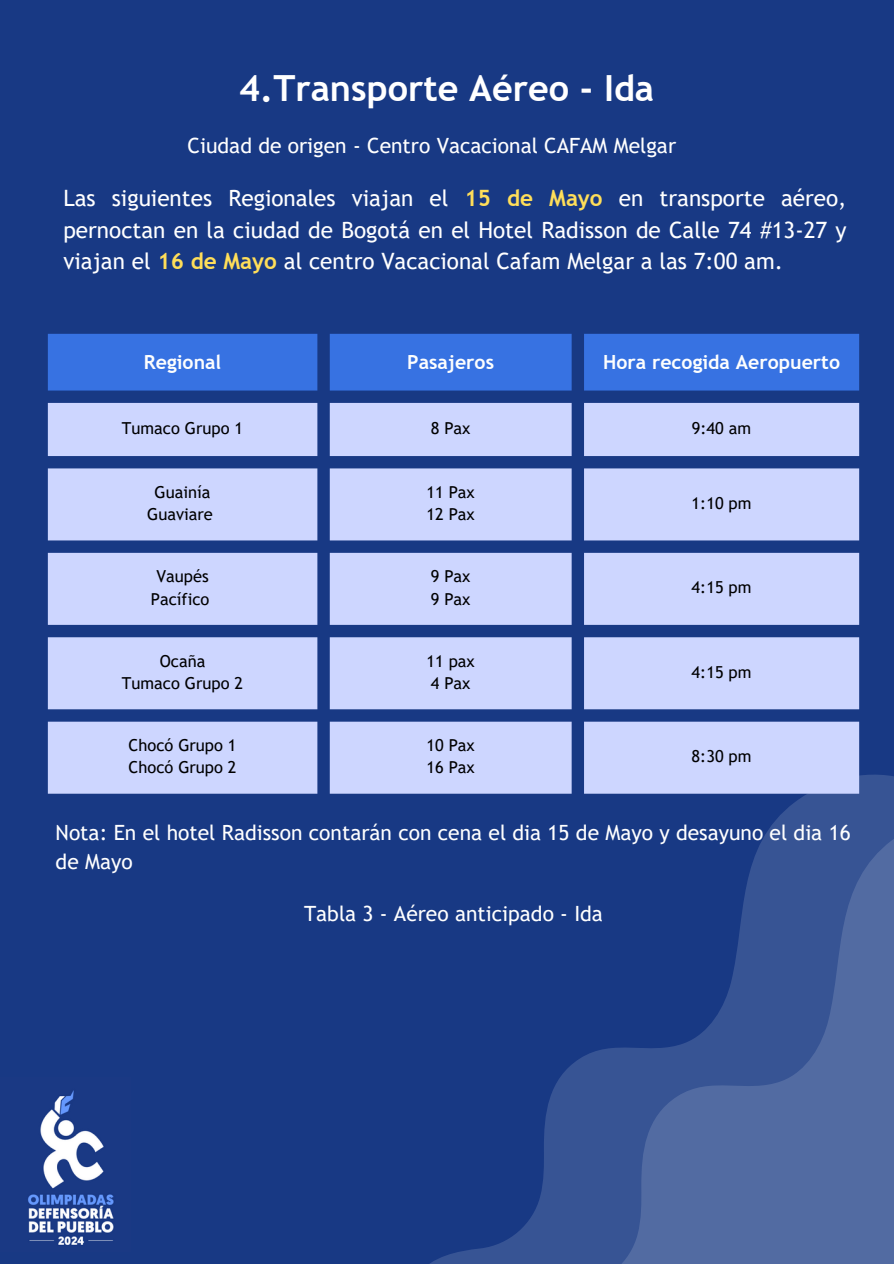
<style>
.page{position:relative;width:894px;height:1264px;background:#fff}
.page>*{position:absolute;margin:0;border:0;box-sizing:border-box;transform-origin:0 0}
.t1{font:700 36px "Trebuchet MS";color:#fff}
.t2{font:22.5px/31.5px "Trebuchet MS";color:#fff;text-align:justify}
.t3{font:21px/29.2px "Trebuchet MS";color:#fff}
.t4{font:700 19.5px "Trebuchet MS";color:#fdfefe}
.t5{font:16.5px "Trebuchet MS";color:#000}
.s1{font-weight:700;color:#ffde59}
</style>
<div class="page">
<div style="left:0;top:0;width:893px;height:1263px;background:#183984"></div>
<svg style="left:394px;top:774px;width:499px;height:489px"></svg>
<svg style="left:491px;top:812px;width:402px;height:451px"></svg>
<div style="left:48px;top:334px;width:810px;height:56px;background:#3772e2"></div>
<svg style="left:48px;top:403px;width:810px;height:390px;background:#b1beec"></svg>
<img style="left:28px;top:1090px;width:86px;height:155px">
<p class="t1" style="left:239px;top:67px;width:416px">4.Transporte Aéreo - Ida</p>
<p class="t3" style="left:187px;top:131px;width:490px">Ciudad de origen - Centro Vacacional CAFAM Melgar</p>
<p class="t2" style="left:63px;top:182px;width:784px">Las siguientes Regionales viajan el <span class="s1">15 de Mayo</span> en transporte aéreo, pernoctan en la ciudad de Bogotá en el Hotel Radisson de Calle 74 #13-27 y viajan el <span class="s1">16 de Mayo</span> al centro Vacacional Cafam Melgar a las 7:00 am.</p>
<h1 class="t4" style="left:144px;top:350px;width:79px">Regional</h1>
<p class="t4" style="left:407px;top:350px;width:88px">Pasajeros</p>
<p class="t4" style="left:603px;top:350px;width:238px">Hora recogida Aeropuerto</p>
<p class="t5" style="left:122px;top:419px;width:123px">Tumaco Grupo 1</p>
<p class="t5" style="left:430px;top:419px;width:41px">8 Pax</p>
<p class="t5" style="left:691px;top:419px;width:61px">9:40 am</p>
<p class="t5" style="left:155px;top:482px;width:57px">Guainía</p>
<p class="t5" style="left:147px;top:504px;width:67px">Guaviare</p>
<p class="t5" style="left:426px;top:482px;width:50px">11 Pax</p>
<p class="t5" style="left:426px;top:504px;width:50px">12 Pax</p>
<p class="t5" style="left:691px;top:493px;width:61px">1:10 pm</p>
<p class="t5" style="left:156px;top:566px;width:54px">Vaupés</p>
<p class="t5" style="left:151px;top:589px;width:60px">Pacífico</p>
<p class="t5" style="left:430px;top:566px;width:41px">9 Pax</p>
<p class="t5" style="left:430px;top:589px;width:41px">9 Pax</p>
<p class="t5" style="left:691px;top:578px;width:61px">4:15 pm</p>
<p class="t5" style="left:160px;top:651px;width:47px">Ocaña</p>
<p class="t5" style="left:122px;top:673px;width:123px">Tumaco Grupo 2</p>
<p class="t5" style="left:426px;top:651px;width:50px">11 pax</p>
<p class="t5" style="left:430px;top:673px;width:41px">4 Pax</p>
<p class="t5" style="left:691px;top:662px;width:61px">4:15 pm</p>
<p class="t5" style="left:129px;top:735px;width:109px">Chocó Grupo 1</p>
<p class="t5" style="left:129px;top:758px;width:109px">Chocó Grupo 2</p>
<p class="t5" style="left:426px;top:735px;width:50px">10 Pax</p>
<p class="t5" style="left:426px;top:758px;width:50px">16 Pax</p>
<p class="t5" style="left:691px;top:746px;width:61px">8:30 pm</p>
<p class="t3" style="left:56px;top:817px;width:796px">Nota: En el hotel Radisson contarán con cena el dia 15 de Mayo y desayuno el dia 16 de Mayo</p>
<p class="t3" style="left:304px;top:899px;width:300px">Tabla 3 - Aéreo anticipado - Ida</p>
</div>
